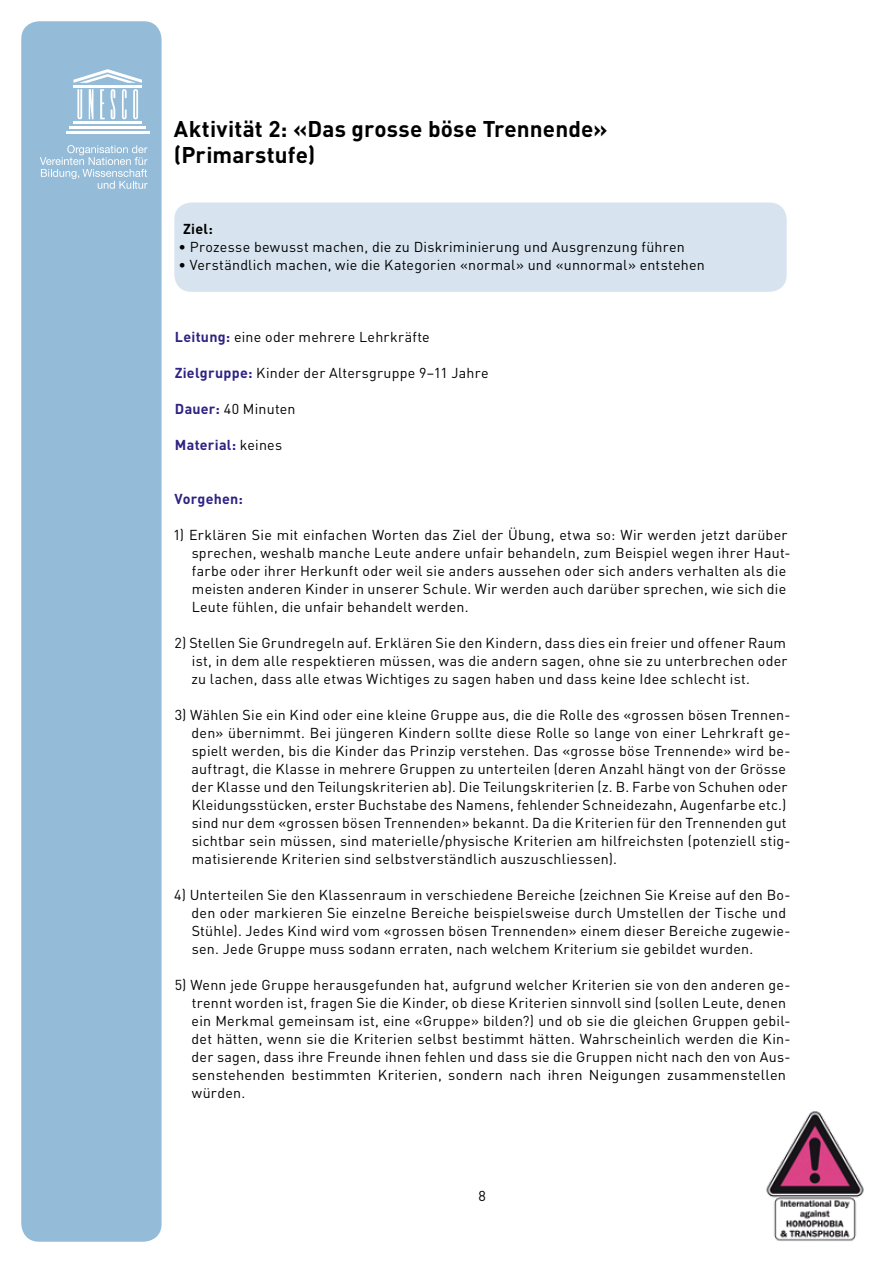
<style>
.page{position:relative;width:893px;height:1263px;background:#fff}
.page>*{position:absolute;margin:0;border:0;box-sizing:border-box;transform-origin:0 0}
.t1{font:700 22.5px/25.5px "DIN";letter-spacing:.005em;color:#000}
.t2{font:14.25px/18px "DIN";letter-spacing:.015em;color:#000}
.t3{font:700 14.25px "DIN";letter-spacing:.02em;color:#2e2382}
.t4{font:700 14.25px "DIN";color:#000}
.s1{font-weight:700;color:#2e2382}
.s2{font-weight:400;color:#000}
</style>
<div class="page">
<div style="left:21px;top:21px;width:141px;height:1221px;background:#94bcd8;border-radius:18px"></div>
<img style="left:766px;top:1111px;width:98px;height:130px">
<hr style="left:73px;top:121px;width:69px;height:3px;background:#fff">
<hr style="left:70px;top:126px;width:76px;height:3px;background:#fff">
<hr style="left:66px;top:131px;width:83px;height:3px;background:#fff">
<hr style="left:73px;top:85px;width:69px;height:3px;background:#fff">
<svg style="left:73px;top:69px;width:69px;height:14px"></svg>
<svg style="left:77px;top:89px;width:5px;height:30px"></svg>
<svg style="left:89px;top:89px;width:4px;height:30px"></svg>
<svg style="left:100px;top:89px;width:5px;height:30px"></svg>
<svg style="left:122px;top:89px;width:5px;height:30px"></svg>
<svg style="left:133px;top:89px;width:5px;height:30px"></svg>
<svg style="left:111px;top:89px;width:4px;height:30px"></svg>
<svg style="left:40px;top:145px;width:107px;height:44px"></svg>
<div style="left:174px;top:203px;width:613px;height:89px;background:#d7e4f0;border-radius:17px"></div>
<h1 class="t1" style="left:174px;top:115px;width:435px">Aktivität 2: «Das grosse böse Trennende» (Primarstufe)</h1>
<p class="t4" style="left:183px;top:219px;width:31px">Ziel:</p>
<p class="t2" style="left:178px;top:237px;width:508px">• Prozesse bewusst machen, die zu Diskriminierung und Ausgrenzung führen</p>
<p class="t2" style="left:178px;top:255px;width:528px">• Verständlich machen, wie die Kategorien «normal» und «unnormal» entstehen</p>
<p class="t2" style="left:175px;top:327px;width:256px"><span class="s1">Leitung:</span> eine oder mehrere Lehrkräfte</p>
<p class="t2" style="left:175px;top:363px;width:315px"><span class="s1">Zielgruppe:</span> Kinder der Altersgruppe 9–11 Jahre</p>
<p class="t2" style="left:175px;top:399px;width:122px"><span class="s1">Dauer:</span> 40 Minuten</p>
<p class="t3" style="left:175px;top:435px;width:109px">Material: <span class="s2">keines</span></p>
<p class="t3" style="left:175px;top:489px;width:70px">Vorgehen:</p>
<p class="t2" style="left:192px;top:525px;width:600px;text-indent:-19px">1) Erklären Sie mit einfachen Worten das Ziel der Übung, etwa so: Wir werden jetzt darüber sprechen, weshalb manche Leute andere unfair behandeln, zum Beispiel wegen ihrer Haut&shy;farbe oder ihrer Herkunft oder weil sie anders aussehen oder sich anders verhalten als die meisten anderen Kinder in unserer Schule. Wir werden auch darüber sprechen, wie sich die Leute fühlen, die unfair behandelt werden.</p>
<p class="t2" style="left:191px;top:633px;width:598px;text-align:justify;text-indent:-17px">2) Stellen Sie Grundregeln auf. Erklären Sie den Kindern, dass dies ein freier und offener Raum ist, in dem alle respektieren müssen, was die andern sagen, ohne sie zu unterbrechen oder zu lachen, dass alle etwas Wichtiges zu sagen haben und dass keine Idee schlecht ist.</p>
<p class="t2" style="left:192px;top:705px;width:600px;text-indent:-17px">3) Wählen Sie ein Kind oder eine kleine Gruppe aus, die die Rolle des «grossen bösen Trennen&shy;den» übernimmt. Bei jüngeren Kindern sollte diese Rolle so lange von einer Lehrkraft ge&shy;spielt werden, bis die Kinder das Prinzip verstehen. Das «grosse böse Trennende» wird be&shy;auftragt, die Klasse in mehrere Gruppen zu unterteilen (deren Anzahl hängt von der Grösse der Klasse und den Teilungskriterien ab). Die Teilungskriterien (z. B. Farbe von Schuhen oder Kleidungsstücken, erster Buchstabe des Namens, fehlender Schneidezahn, Augenfarbe etc.) sind nur dem «grossen bösen Trennenden» bekannt. Da die Kriterien für den Trennenden gut sichtbar sein müssen, sind materielle/physische Kriterien am hilfreichsten (potenziell stig&shy;matisierende Kriterien sind selbstverständlich auszuschliessen).</p>
<p class="t2" style="left:192px;top:885px;width:600px;text-indent:-18px">4) Unterteilen Sie den Klassenraum in verschiedene Bereiche (zeichnen Sie Kreise auf den Bo&shy;den oder markieren Sie einzelne Bereiche beispielsweise durch Umstellen der Tische und Stühle). Jedes Kind wird vom «grossen bösen Trennenden» einem dieser Bereiche zugewie&shy;sen. Jede Gruppe muss sodann erraten, nach welchem Kriterium sie gebildet wurden.</p>
<p class="t2" style="left:192px;top:975px;width:600px;text-indent:-17px">5) Wenn jede Gruppe herausgefunden hat, aufgrund welcher Kriterien sie von den anderen ge&shy;trennt worden ist, fragen Sie die Kinder, ob diese Kriterien sinnvoll sind (sollen Leute, denen ein Merkmal gemeinsam ist, eine «Gruppe» bilden?) und ob sie die gleichen Gruppen gebil&shy;det hätten, wenn sie die Kriterien selbst bestimmt hätten. Wahrscheinlich werden die Kin&shy;der sagen, dass ihre Freunde ihnen fehlen und dass sie die Gruppen nicht nach den von Aus&shy;senstehenden bestimmten Kriterien, sondern nach ihren Neigungen zusammenstellen würden.</p>
<p class="t2" style="left:478px;top:1186px;width:9px">8</p>
</div>
